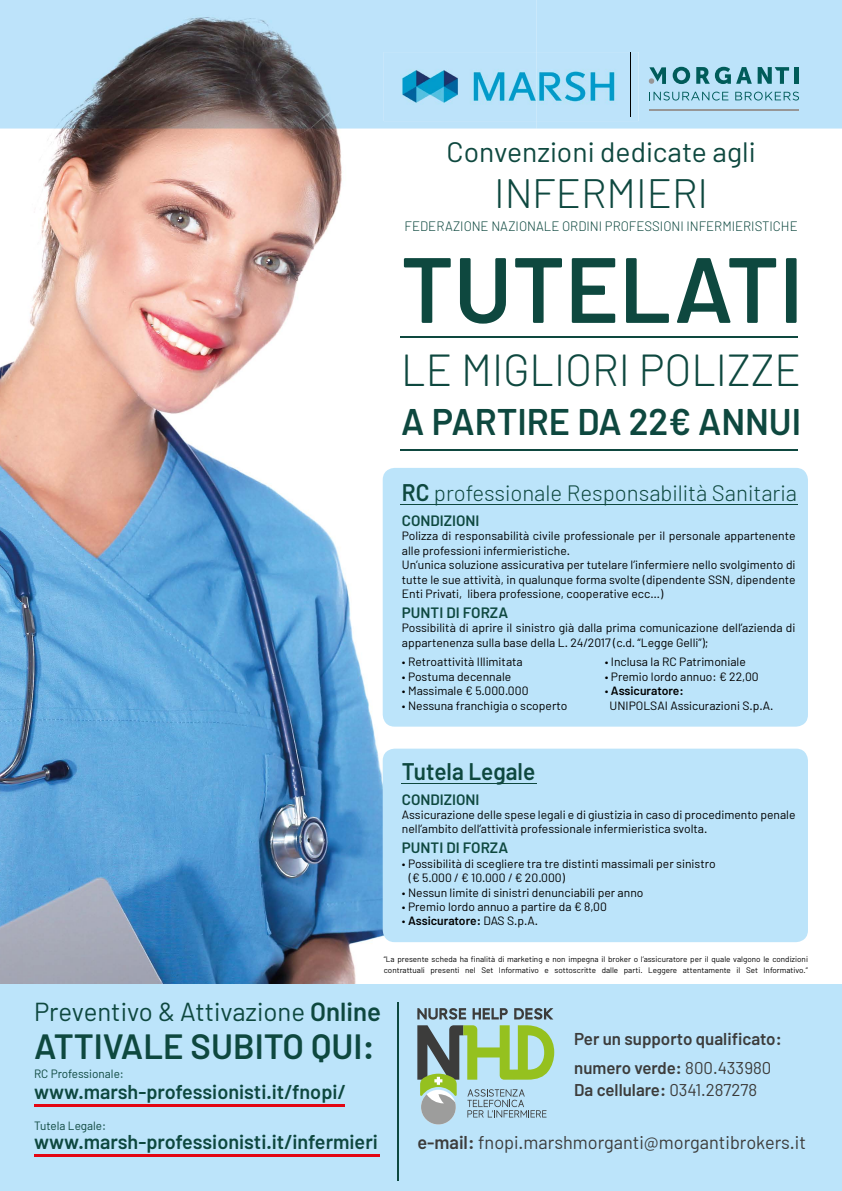
<style>
.page{position:relative;width:842px;height:1191px;background:#fff}
.page>*{position:absolute;margin:0;border:0;box-sizing:border-box;transform-origin:0 0}
.t1{font:600 92.5px "Barlow";color:#0e483f}
.t2{font:300 44.7px "Barlow";color:#0e483f}
.t3{font:300 41px "Barlow";color:#0e483f}
.t4{font:600 37px "Barlow";color:#0e483f}
.t5{font:600 35px "Barlow";color:#0e483f}
.t6{font:28px "Barlow";color:#0e483f}
.t7{font:26px "Barlow";color:#0e483f}
.t8{font:600 24px "Barlow";color:#0e483f;scale:.94 1}
.t9{font:300 22.2px "Barlow";color:#0e483f}
.t10{font:600 20px "Barlow";color:#0e483f}
.t11{font:18.5px "Barlow";color:#3c3c3b}
.t12{font:600 17.1px "Barlow";color:#3c3c3b}
.t13{font:600 17px/22px "Barlow";color:#3c3c3b}
.t14{font:600 15px "Barlow";color:#0e483f}
.t15{font:300 13.6px "Barlow";color:#0e483f}
.t16{font:12px/14.4px "Barlow";color:#000}
.t17{font:12px "Barlow";color:#0e483f}
.t18{font:600 12px "Barlow";color:#000}
.t19{font:8px/11px "Barlow";color:#000}
.s1{font-weight:600;font-size:24px}
.s2{font-weight:300}
.s3{font-weight:600}
.s4{font-weight:400}
</style>
<div class="page">
<img style="left:0;top:0;width:536px;height:984px">
<div style="left:0;top:984px;width:842px;height:207px;background:#bce4fa"></div>
<img style="left:384px;top:52px;width:152px;height:69px">
<svg style="left:536px;top:0;width:306px;height:129px;background:#b1dbf1"></svg>
<hr style="left:401px;top:337px;width:397px;height:1px;background:#0e483f">
<hr style="left:401px;top:449px;width:397px;height:1px;background:#0e483f">
<hr style="left:398px;top:1002px;width:1px;height:178px;background:#0e483f">
<svg style="left:417px;top:1008px;width:49px;height:11px"></svg>
<svg style="left:473px;top:1008px;width:35px;height:11px"></svg>
<svg style="left:514px;top:1008px;width:39px;height:11px"></svg>
<svg style="left:417px;top:1025px;width:137px;height:99px"></svg>
<div style="left:383px;top:468px;width:425px;height:258px;background:#bce4fa;border-radius:12px"></div>
<div style="left:383px;top:748px;width:425px;height:194px;background:#bce4fa;border-radius:12px"></div>
<hr style="left:34px;top:1104px;width:311px;height:2px;background:#e30613">
<hr style="left:34px;top:1154px;width:346px;height:2px;background:#e30613">
<hr style="left:401px;top:504px;width:397px;height:1px;background:#0e483f">
<hr style="left:401px;top:782px;width:135px;height:1px;background:#0e483f">
<h3 class="t6" style="left:447px;top:135px;width:311px">Convenzioni dedicate agli</h3>
<h3 class="t3" style="left:494px;top:168px;width:215px">INFERMIERI</h3>
<p class="t15" style="left:405px;top:218px;width:395px">FEDERAZIONE NAZIONALE ORDINI PROFESSIONI INFERMIERISTICHE</p>
<h1 class="t1" style="left:401px;top:232px;width:404px">TUTELATI</h1>
<h2 class="t2" style="left:401px;top:342px;width:401px">LE MIGLIORI POLIZZE</h2>
<h3 class="t4" style="left:401px;top:399px;width:401px">A PARTIRE DA 22€ ANNUI</h3>
<h3 class="t9" style="left:402px;top:479px;width:397px"><span class="s1">RC</span> professionale Responsabilità Sanitaria</h3>
<p class="t14" style="left:402px;top:511px;width:79px">CONDIZIONI</p>
<p class="t16" style="left:402px;top:528px;width:395px">Polizza di responsabilità civile professionale per il personale appartenente alle professioni infermieristiche.<br>Un’unica soluzione assicurativa per tutelare l’infermiere nello svolgimento di tutte le sue attività, in qualunque forma svolte (dipendente SSN, dipendente Enti Privati, libera professione, cooperative ecc…)</p>
<p class="t14" style="left:402px;top:603px;width:108px">PUNTI DI FORZA</p>
<p class="t16" style="left:402px;top:620px;width:395px">Possibilità di aprire il sinistro già dalla prima comunicazione dell’azienda di appartenenza sulla base della L. 24/2017 (c.d. “Legge Gelli”);</p>
<p class="t16" style="left:402px;top:654px;width:122px"><span class="s2">•</span> Retroattività Illimitata</p>
<p class="t16" style="left:402px;top:669px;width:111px"><span class="s2">•</span> Postuma decennale</p>
<p class="t16" style="left:402px;top:683px;width:128px"><span class="s2">•</span> Massimale € 5.000.000</p>
<p class="t16" style="left:402px;top:697px;width:167px"><span class="s2">•</span> Nessuna franchigia o scoperto</p>
<h3 class="t8" style="left:402px;top:756px;width:143px">Tutela Legale</h3>
<p class="t16" style="left:605px;top:654px;width:143px"><span class="s2">•</span> Inclusa la RC Patrimoniale</p>
<p class="t16" style="left:605px;top:669px;width:155px"><span class="s2">•</span> Premio lordo annuo: € 22,00</p>
<p class="t16" style="left:609px;top:683px;width:165px;text-indent:-5px"><span class="s2">•</span> <span class="s3">Assicuratore:<br></span>UNIPOLSAI Assicurazioni S.p.A.</p>
<p class="t14" style="left:402px;top:790px;width:79px">CONDIZIONI</p>
<p class="t16" style="left:402px;top:807px;width:395px">Assicurazione delle spese legali e di giustizia in caso di procedimento penale nell’ambito dell’attività professionale infermieristica svolta.</p>
<p class="t14" style="left:402px;top:838px;width:108px">PUNTI DI FORZA</p>
<p class="t16" style="left:409px;top:856px;width:308px;text-indent:-7px"><span class="s2">•</span> Possibilità di scegliere tra tre distinti massimali per sinistro (€ 5.000 / € 10.000 / € 20.000)</p>
<p class="t16" style="left:402px;top:884px;width:243px"><span class="s2">•</span> Nessun limite di sinistri denunciabili per anno</p>
<p class="t16" style="left:402px;top:899px;width:207px"><span class="s2">•</span> Premio lordo annuo a partire da € 8,00</p>
<p class="t18" style="left:402px;top:913px;width:138px"><span class="s2">•</span> Assicuratore: <span class="s4">DAS S.p.A.</span></p>
<p class="t19" style="left:384px;top:953px;width:426px">“La presente scheda ha finalità di marketing e non impegna il broker o l’assicuratore per il quale valgono le condizioni contrattuali presenti nel Set Informativo e sottoscritte dalle parti. Leggere attentamente il Set Informativo.”</p>
<h3 class="t7" style="left:34px;top:995px;width:348px">Preventivo &amp; Attivazione <span class="s3">Online</span></h3>
<h3 class="t5" style="left:34px;top:1024px;width:342px">ATTIVALE SUBITO QUI:</h3>
<h3 class="t10" style="left:34px;top:1079px;width:313px">www.marsh-professionisti.it/fnopi/</h3>
<h3 class="t10" style="left:34px;top:1129px;width:345px">www.marsh-professionisti.it/infermieri</h3>
<p class="t17" style="left:34px;top:1066px;width:91px">RC Professionale:</p>
<p class="t17" style="left:34px;top:1118px;width:74px">Tutela Legale:</p>
<h3 class="t12" style="left:574px;top:1028px;width:209px">Per un supporto qualificato:</h3>
<h3 class="t13" style="left:574px;top:1056px;width:199px">numero verde: <span class="s4">800.433980<br></span>Da cellulare: <span class="s4">0341.287278</span></h3>
<h3 class="t11" style="left:417px;top:1131px;width:390px"><span class="s3">e-mail:</span> fnopi.marshmorganti@morgantibrokers.it</h3>
</div>
